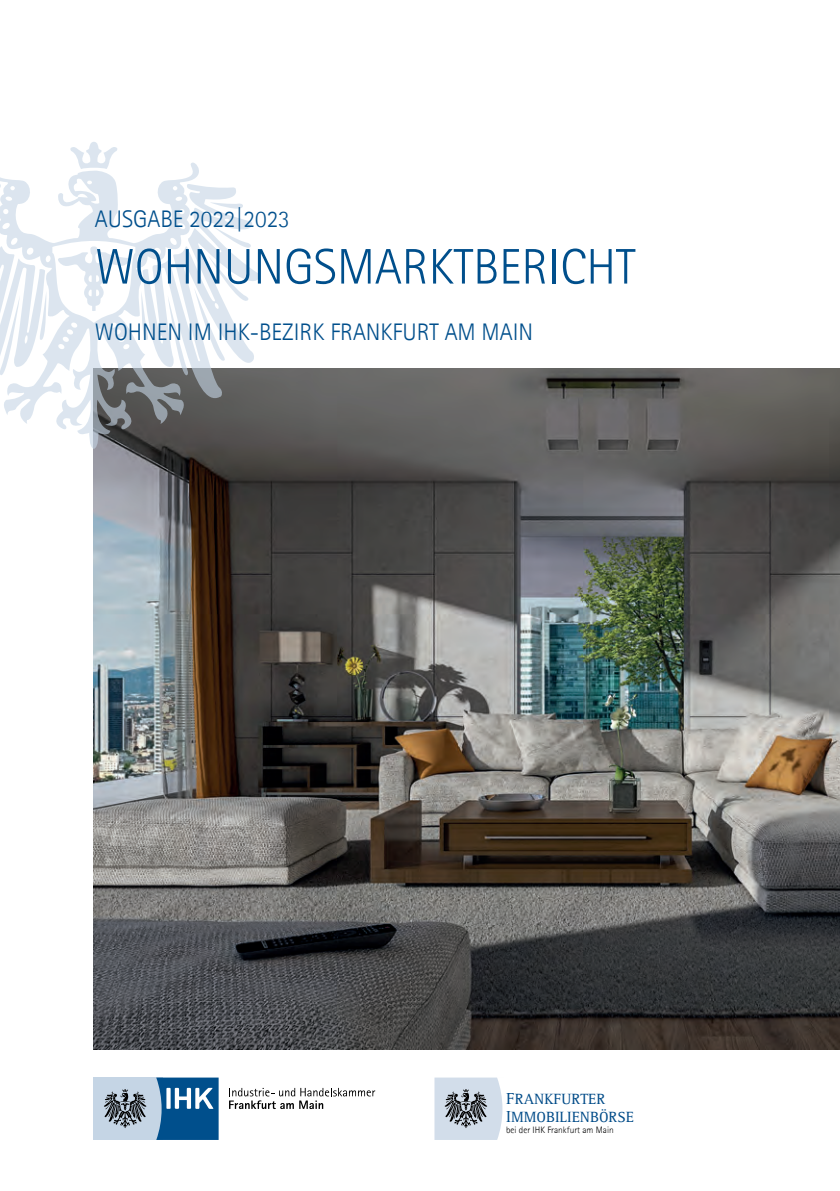
<style>
.page{position:relative;width:840px;height:1191px;background:#fff}
.page>*{position:absolute;margin:0;border:0;box-sizing:border-box;transform-origin:0 0}
.t1{font:300 50px "Agfa Rotis Sans Serif";color:#004f8c}
.t2{font:300 24px "Agfa Rotis Sans Serif";color:#004f8c}
.t3{font:15.2px/17.6px "Agfa Rotis Serif";color:#004b88}
.t4{font:300 9.4px "Agfa Rotis Sans Serif";color:#000}
.s1{font-size:16.4px}
</style>
<div class="page">
<img style="left:93px;top:369px;width:746px;height:680px">
<div style="left:94px;top:1077px;width:69px;height:63px;background:#c5d5e5"></div>
<svg style="left:156px;top:1077px;width:62px;height:63px"></svg>
<svg style="left:229px;top:1088px;width:146px;height:21px"></svg>
<svg style="left:104px;top:1089px;width:42px;height:39px"></svg>
<svg style="left:0;top:142px;width:260px;height:307px"></svg>
<svg style="left:434px;top:1077px;width:69px;height:63px;background:#b8c1cb"></svg>
<p class="t2" style="left:95px;top:204px;width:196px">AUSGABE 2022|2023</p>
<h1 class="t1" style="left:95px;top:237px;width:541px">WOHNUNGSMARKTBERICHT</h1>
<p class="t2" style="left:95px;top:318px;width:439px">WOHNEN IM IHK-BEZIRK FRANKFURT AM MAIN</p>
<p class="t3" style="left:506px;top:1090px;width:129px"><span class="s1">F</span>RANKFURTER<br><span class="s1">I</span>MMOBILIENBÖRSE</p>
<p class="t4" style="left:506px;top:1124px;width:109px">bei der IHK Frankfurt am Main</p>
</div>
